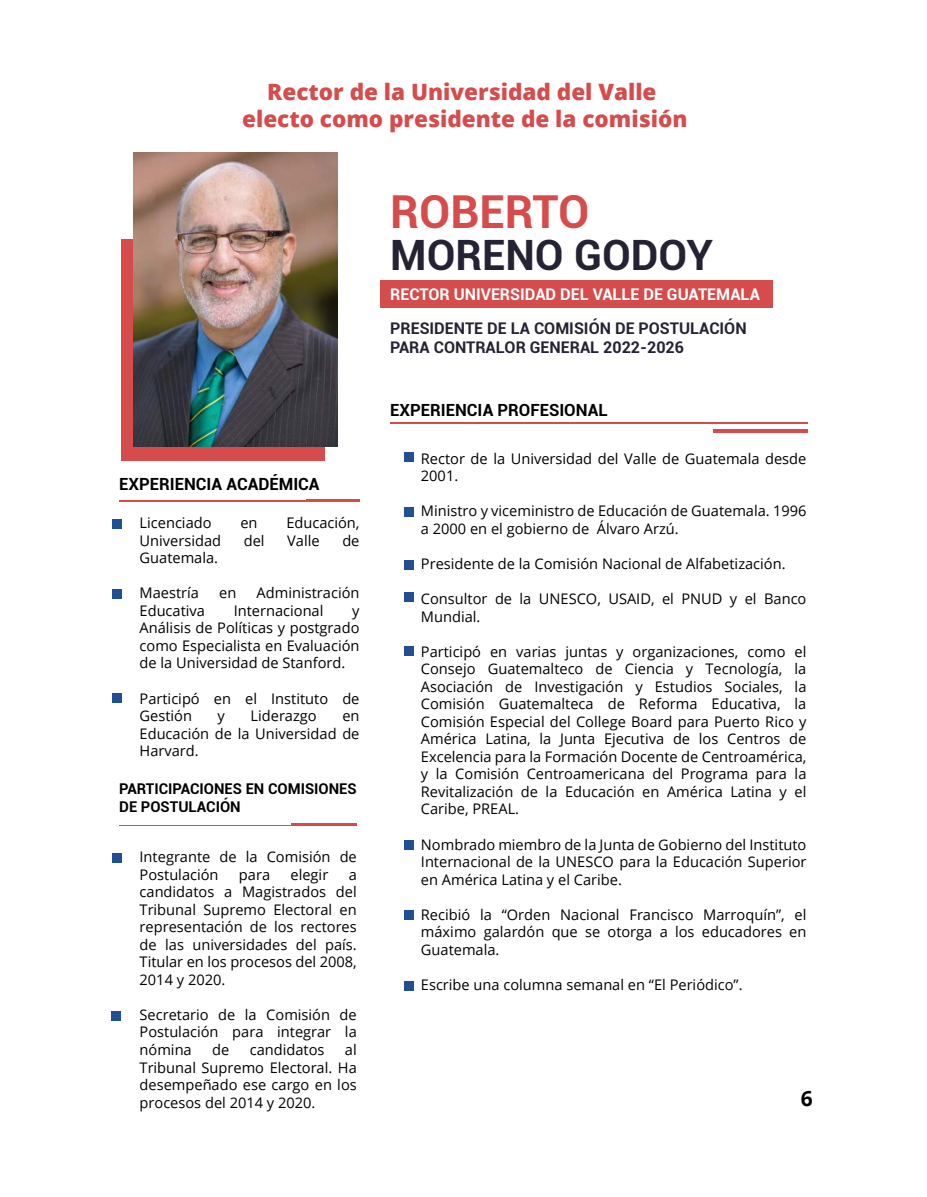
<style>
.page{position:relative;width:927px;height:1197px;background:#fff}
.page>*{position:absolute;margin:0;border:0;box-sizing:border-box;transform-origin:0 0}
.t1{font:700 45.45px "Roboto";color:#d64c4c}
.t2{font:700 41.85px "Roboto";color:#252333}
.t3{font:800 22.5px/27px "Open Sans";color:#d64c4c;text-align:center}
.t4{font:700 21px "Open Sans";color:#000}
.t5{font:700 16.8px "Roboto";color:#000}
.t6{font:700 16.05px/19.4px "Roboto";color:#252333}
.t7{font:700 16.05px "Roboto";color:#fff}
.t8{font:700 14.85px/17.9px "Roboto";color:#000}
.t9{font:14.55px/17.5px "Open Sans";color:#000;text-align:justify}
</style>
<div class="page">
<div style="left:121px;top:239px;width:204px;height:221px;background:#d64c4c"></div>
<div style="left:380px;top:280px;width:392px;height:28px;background:#d64c4c"></div>
<img style="left:133px;top:152px;width:204px;height:294px">
<hr style="left:119px;top:500px;width:240px;height:1px;background:#d64c4c">
<hr style="left:306px;top:499px;width:53px;height:3px;background:#d64c4c">
<hr style="left:119px;top:824px;width:238px;height:1px;background:#d64c4c">
<hr style="left:292px;top:823px;width:65px;height:2px;background:#d64c4c">
<hr style="left:390px;top:423px;width:418px;height:1px;background:#d64c4c">
<hr style="left:713px;top:429px;width:95px;height:4px;background:#d64c4c">
<div style="left:111px;top:1010px;width:10px;height:10px;background:#1f5093"></div>
<div style="left:113px;top:519px;width:9px;height:10px;background:#1f5093"></div>
<div style="left:112px;top:853px;width:10px;height:10px;background:#1f5093"></div>
<div style="left:113px;top:588px;width:9px;height:10px;background:#1f5093"></div>
<div style="left:113px;top:693px;width:9px;height:9px;background:#1f5093"></div>
<div style="left:404px;top:452px;width:10px;height:10px;background:#1f5093"></div>
<div style="left:404px;top:507px;width:10px;height:10px;background:#1f5093"></div>
<div style="left:404px;top:560px;width:10px;height:9px;background:#1f5093"></div>
<div style="left:404px;top:592px;width:10px;height:10px;background:#1f5093"></div>
<div style="left:404px;top:646px;width:10px;height:9px;background:#1f5093"></div>
<div style="left:404px;top:840px;width:10px;height:9px;background:#1f5093"></div>
<div style="left:404px;top:910px;width:10px;height:9px;background:#1f5093"></div>
<div style="left:404px;top:981px;width:10px;height:9px;background:#1f5093"></div>
<h3 class="t3" style="left:242px;top:77px;width:447px">Rector de la Universidad del Valle electo como presidente de la comisión</h3>
<h1 class="t1" style="left:390px;top:180px;width:200px">ROBERTO</h1>
<h2 class="t2" style="left:390px;top:225px;width:324px">MORENO GODOY</h2>
<p class="t5" style="left:119px;top:472px;width:202px">EXPERIENCIA ACADÉMICA</p>
<p class="t9" style="left:140px;top:514px;width:73px">Licenciado</p>
<p class="t9" style="left:240px;top:514px;width:19px">en</p>
<p class="t9" style="left:286px;top:514px;width:75px">Educación,</p>
<p class="t9" style="left:140px;top:531px;width:83px">Universidad</p>
<p class="t9" style="left:244px;top:531px;width:22px">del</p>
<p class="t9" style="left:287px;top:531px;width:34px">Valle</p>
<p class="t9" style="left:342px;top:531px;width:19px">de</p>
<p class="t9" style="left:140px;top:549px;width:80px">Guatemala.</p>
<p class="t9" style="left:140px;top:584px;width:61px">Maestría</p>
<p class="t9" style="left:219px;top:584px;width:19px">en</p>
<p class="t9" style="left:257px;top:584px;width:104px">Administración</p>
<p class="t9" style="left:140px;top:601px;width:67px">Educativa</p>
<p class="t9" style="left:234px;top:601px;width:91px">Internacional</p>
<p class="t9" style="left:140px;top:601px;width:221px;text-indent:212px">y Análisis de Políticas y postgrado como Especialista en Evaluación de la Universidad de Stanford.</p>
<p class="t9" style="left:140px;top:689px;width:221px">Participó en el Instituto de<br>Gestión</p>
<p class="t9" style="left:218px;top:706px;width:9px">y</p>
<p class="t9" style="left:250px;top:706px;width:68px">Liderazgo</p>
<p class="t9" style="left:140px;top:706px;width:221px;text-indent:203px">en Educación de la Universidad de Harvard.</p>
<p class="t8" style="left:119px;top:779px;width:239px">PARTICIPACIONES EN COMISIONES<br>DE POSTULACIÓN</p>
<p class="t9" style="left:140px;top:847px;width:219px">Integrante de la Comisión de<br>Postulación</p>
<p class="t9" style="left:239px;top:865px;width:33px">para</p>
<p class="t9" style="left:290px;top:865px;width:39px">elegir</p>
<p class="t9" style="left:140px;top:865px;width:219px;text-indent:209px">a candidatos a Magistrados del Tribunal Supremo Electoral en representación de los rectores de las universidades del país.<br>Titular en los procesos del 2008, 2014 y 2020.</p>
<p class="t9" style="left:140px;top:1005px;width:219px">Secretario de la Comisión de Postulación para integrar la nómina</p>
<p class="t9" style="left:140px;top:1040px;width:219px;text-indent:205px">al Tribunal Supremo Electoral. Ha desempeñado ese cargo en los procesos del 2014 y 2020.</p>
<p class="t9" style="left:212px;top:1040px;width:19px">de</p>
<p class="t9" style="left:250px;top:1040px;width:76px">candidatos</p>
<p class="t7" style="left:390px;top:283px;width:371px">RECTOR UNIVERSIDAD DEL VALLE DE GUATEMALA</p>
<p class="t6" style="left:390px;top:318px;width:358px">PRESIDENTE DE LA COMISIÓN DE POSTULACIÓN<br>PARA CONTRALOR GENERAL 2022-2026</p>
<p class="t5" style="left:390px;top:398px;width:219px">EXPERIENCIA PROFESIONAL</p>
<p class="t9" style="left:421px;top:449px;width:387px">Rector de la Universidad del Valle de Guatemala desde<br>2001.</p>
<p class="t9" style="left:421px;top:502px;width:387px">Ministro y viceministro de Educación de Guatemala. 1996 a 2000 en el gobierno de Álvaro Arzú.</p>
<p class="t9" style="left:421px;top:554px;width:366px">Presidente de la Comisión Nacional de Alfabetización.</p>
<p class="t9" style="left:421px;top:589px;width:387px">Consultor de la UNESCO, USAID, el PNUD y el Banco<br>Mundial.</p>
<p class="t9" style="left:421px;top:642px;width:387px">Participó en varias juntas y organizaciones, como el Consejo Guatemalteco de Ciencia y Tecnología, la Asociación de Investigación y Estudios Sociales, la Comisión Guatemalteca de Reforma Educativa, la Comisión Especial del College Board para Puerto Rico y América Latina, la Junta Ejecutiva de los Centros de Excelencia para la Formación Docente de Centroamérica, y la Comisión Centroamericana del Programa para la Revitalización de la Educación en América Latina y el Caribe, PREAL.</p>
<p class="t9" style="left:421px;top:835px;width:387px">Nombrado miembro de la Junta de Gobierno del Instituto Internacional de la UNESCO para la Educación Superior en América Latina y el Caribe.</p>
<p class="t9" style="left:421px;top:905px;width:387px">Recibió la “Orden Nacional Francisco Marroquín”, el máximo galardón que se otorga a los educadores en Guatemala.</p>
<p class="t9" style="left:421px;top:975px;width:323px">Escribe una columna semanal en “El Periódico”.</p>
<h3 class="t4" style="left:800px;top:1083px;width:13px">6</h3>
</div>
